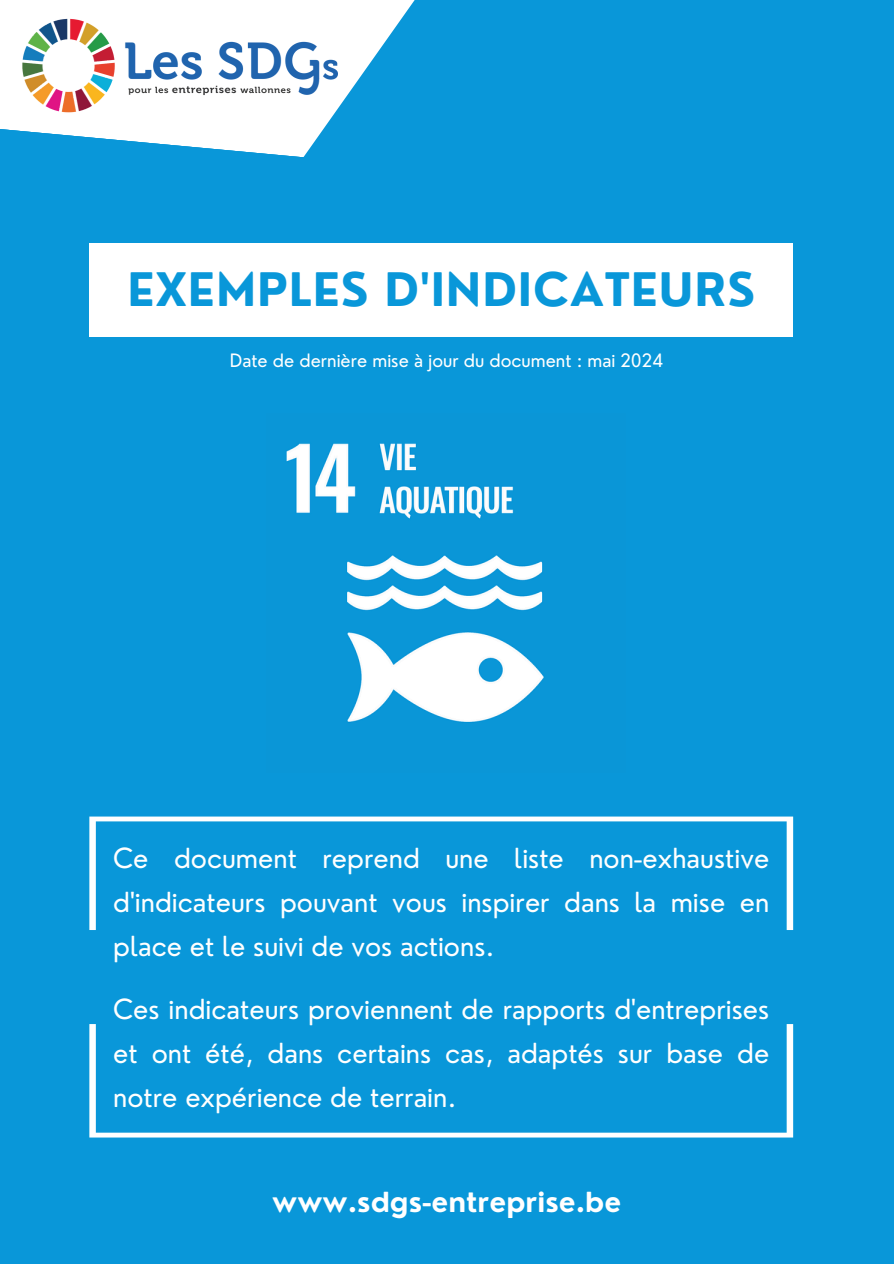
<style>
.page{position:relative;width:894px;height:1264px;background:#fff}
.page>*{position:absolute;margin:0;border:0;box-sizing:border-box;transform-origin:0 0}
.t1{font:700 45px "Nourd";letter-spacing:.02em;color:#0997d9}
.t2{font:27px/44px "Nourd";color:#fff;text-align:justify}
.t3{font:700 27px "Nourd";color:#fff}
.t4{font:18px "Nourd";color:#fff}
</style>
<div class="page">
<div style="left:0;top:0;width:893px;height:1263px;background:#0997d9"></div>
<img style="left:286px;top:443px;width:258px;height:279px">
<svg style="left:0;top:0;width:415px;height:157px;fill:#fff"></svg>
<img style="left:20px;top:18px;width:317px;height:97px">
<div style="left:89px;top:243px;width:703px;height:93px;background:#fff"></div>
<svg style="left:89px;top:816px;width:703px;height:114px"></svg>
<svg style="left:89px;top:1024px;width:703px;height:113px"></svg>
<p class="t1" style="left:127px;top:261px;width:629px">EXEMPLES D'INDICATEURS</p>
<p class="t4" style="left:230px;top:349px;width:435px">Date de dernière mise à jour du document : mai 2024</p>
<p class="t2" style="left:113px;top:835px;width:657px">Ce document reprend une liste non-exhaustive d'indicateurs pouvant vous inspirer dans la mise en place et le suivi de vos actions.</p>
<h3 class="t2" style="left:113px;top:986px;width:657px">Ces indicateurs proviennent de rapports d'entreprises et ont été, dans certains cas, adaptés sur base de notre expérience de terrain.</h3>
<h3 class="t3" style="left:272px;top:1185px;width:350px">www.sdgs-entreprise.be</h3>
</div>
